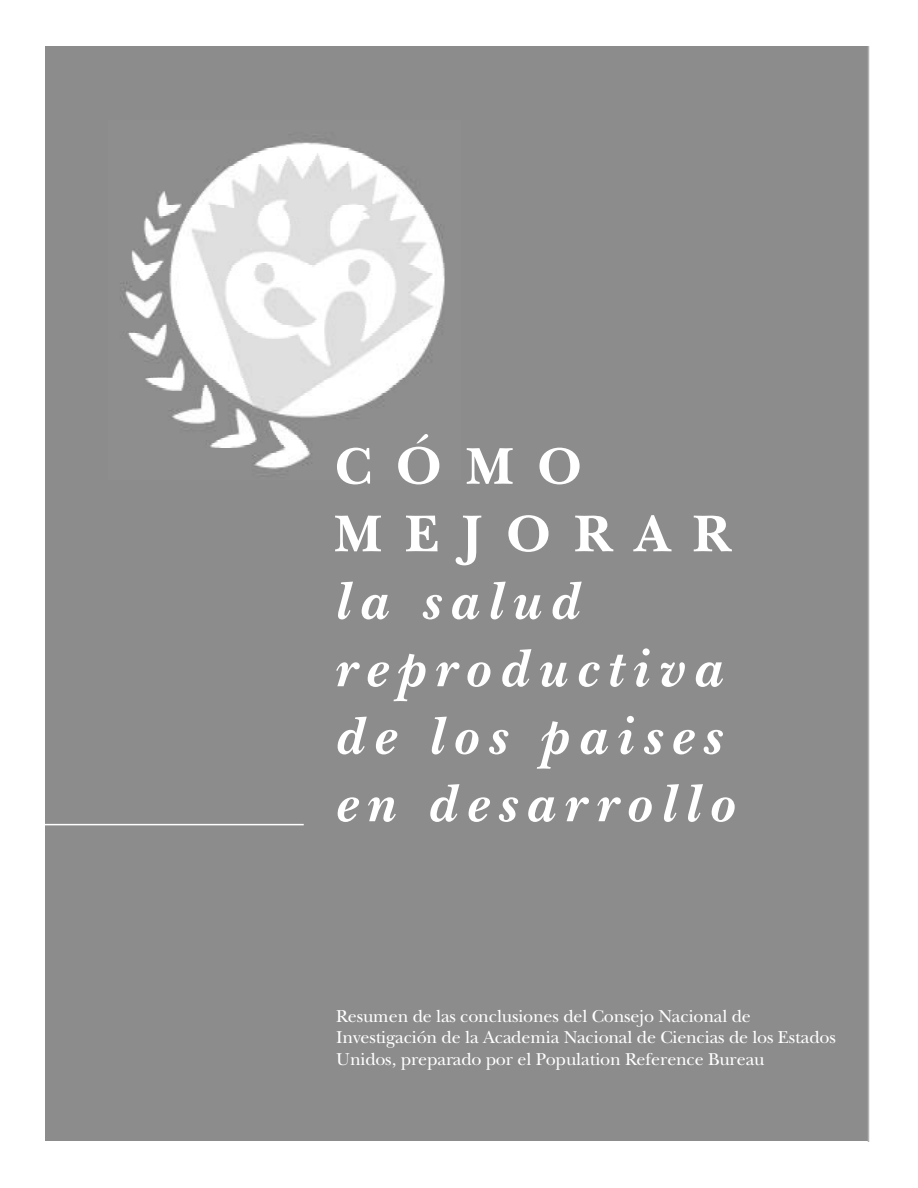
<style>
.page{position:relative;width:918px;height:1188px;background:#fff}
.page>*{position:absolute;margin:0;border:0;box-sizing:border-box;transform-origin:0 0}
.t1{font:italic 700 55.5px/67.5px "New Baskerville";letter-spacing:.17em;color:#fff}
.t2{font:700 54px/67.5px "New Baskerville";letter-spacing:.43em;color:#fff}
.t3{font:18px/21.6px "New Baskerville";letter-spacing:-.01em;color:#fff}
.s1{font-size:55.5px}
</style>
<div class="page">
<div style="left:45px;top:46px;width:824px;height:1096px;background:#8c8c8c"></div>
<img style="left:108px;top:120px;width:352px;height:359px">
<hr style="left:46px;top:824px;width:257px;height:1px;background:#fff">
<h2 class="t2" style="left:334px;top:439px;width:398px">C<span class="s1">Ó</span>MO<br>MEJORAR</h2>
<h1 class="t1" style="left:334px;top:574px;width:401px">la salud reproductiva de los paises en desarrollo</h1>
<p class="t3" style="left:336px;top:1007px;width:501px">Resumen de las conclusiones del Consejo Nacional de<br>Investigación de la Academia Nacional de Ciencias de los Estados<br>Unidos, preparado por el Population Reference Bureau</p>
</div>
